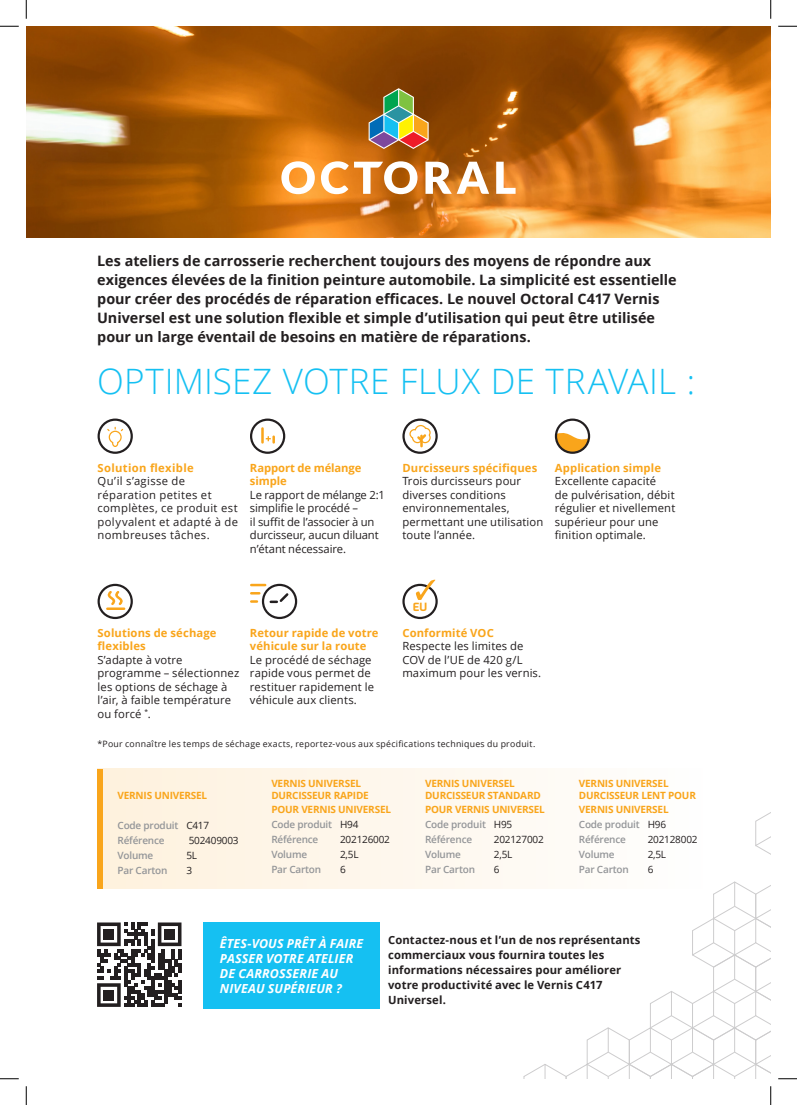
<style>
.page{position:relative;width:797px;height:1105px;background:#fff}
.page>*{position:absolute;margin:0;border:0;box-sizing:border-box;transform-origin:0 0}
.t1{font:300 35px "Open Sans";letter-spacing:.01em;color:#15c0f2}
.t2{font:700 14.38px/18.8px "Open Sans";color:#231f20}
.t3{font:italic 700 12.5px/15px "Open Sans";letter-spacing:.01em;color:#fff}
.t4{font:11.25px/13.5px "Open Sans";letter-spacing:.01em;color:#231f20}
.t5{font:700 11.25px/15px "Open Sans";letter-spacing:.01em;color:#231f20}
.t6{font:700 11.25px/13.5px "Open Sans";letter-spacing:.01em;color:#f9a51b}
.t7{font:11.25px/13.5px "Open Sans";letter-spacing:-.01em;color:#231f20}
.t8{font:11.25px/13.5px "Open Sans";letter-spacing:.03em;color:#231f20}
.t9{font:700 11.25px/13.5px "Open Sans";letter-spacing:-.01em;color:#f9a51b}
.t10{font:700 11.25px "Open Sans";letter-spacing:.03em;color:#f9a51b}
.t11{font:700 11.25px "Exo";color:#f9a51b}
.PLAT{font:700 10px/13.8px "Open Sans";letter-spacing:-.02em;color:#f9a51b}
.PLAT-2{font:600 10px "Open Sans";letter-spacing:-.02em;color:#939598}
.PLAT-3{font:10px "Open Sans";letter-spacing:-.02em;color:#231f20}
.t12{font:8.75px "Open Sans";letter-spacing:.03em;color:#231f20}
.s1{font-weight:400;color:#231f20}
</style>
<div class="page">
<svg style="left:97px;top:922px;width:84px;height:85px"></svg>
<div style="left:104px;top:929px;width:10px;height:10px;background:#231f20"></div>
<div style="left:165px;top:929px;width:10px;height:10px;background:#231f20"></div>
<div style="left:104px;top:990px;width:10px;height:10px;background:#231f20"></div>
<img style="left:26px;top:26px;width:744px;height:211px">
<div style="left:203px;top:922px;width:176px;height:86px;background:#15c0f2"></div>
<svg style="left:107px;top:427px;width:17px;height:20px"></svg>
<div style="left:98px;top:419px;width:35px;height:35px;border:2px solid #231f20;border-radius:50%"></div>
<div style="left:250px;top:419px;width:35px;height:35px;border:2px solid #231f20;border-radius:50%"></div>
<hr style="left:261px;top:428px;width:3px;height:14px;background:#f9a51b">
<svg style="left:266px;top:436px;width:9px;height:6px"></svg>
<svg style="left:556px;top:429px;width:33px;height:22px"></svg>
<div style="left:555px;top:419px;width:35px;height:35px;border:2px solid #231f20;border-radius:50%"></div>
<svg style="left:251px;top:584px;width:14px;height:2px"></svg>
<svg style="left:251px;top:592px;width:8px;height:2px"></svg>
<svg style="left:251px;top:600px;width:6px;height:3px"></svg>
<div style="left:262px;top:584px;width:35px;height:35px;border:2px solid #231f20;border-radius:50%"></div>
<svg style="left:271px;top:593px;width:18px;height:11px"></svg>
<div style="left:98px;top:584px;width:35px;height:35px;border:2px solid #231f20;border-radius:50%"></div>
<svg style="left:104px;top:589px;width:22px;height:16px"></svg>
<hr style="left:107px;top:607px;width:17px;height:3px;background:#f9a51b">
<div style="left:402px;top:584px;width:36px;height:35px;border:2px solid #231f20;border-radius:50%"></div>
<svg style="left:416px;top:580px;width:19px;height:20px"></svg>
<svg style="left:281px;top:161px;width:34px;height:33px"></svg>
<svg style="left:321px;top:161px;width:96px;height:33px"></svg>
<svg style="left:425px;top:162px;width:64px;height:32px"></svg>
<svg style="left:496px;top:162px;width:19px;height:32px"></svg>
<svg style="left:368px;top:88px;width:60px;height:61px;background:#8c8255"></svg>
<div style="left:97px;top:769px;width:608px;height:120px;background:linear-gradient(to right,#fef1dd,#fefefe)"></div>
<div style="left:97px;top:769px;width:5px;height:120px;background:#f9a51b"></div>
<svg style="left:755px;top:812px;width:15px;height:42px"></svg>
<svg style="left:523px;top:881px;width:247px;height:198px"></svg>
<div style="left:402px;top:419px;width:36px;height:35px;border:2px solid #231f20;border-radius:50%"></div>
<svg style="left:409px;top:424px;width:22px;height:22px"></svg>
<svg style="left:0;top:25px;width:19px;height:2px"></svg>
<svg style="left:778px;top:25px;width:19px;height:2px"></svg>
<svg style="left:0;top:1078px;width:19px;height:1px"></svg>
<svg style="left:778px;top:1078px;width:19px;height:1px"></svg>
<svg style="left:25px;top:0;width:2px;height:19px"></svg>
<svg style="left:25px;top:1086px;width:2px;height:19px"></svg>
<svg style="left:770px;top:0;width:1px;height:19px"></svg>
<svg style="left:770px;top:1086px;width:1px;height:19px"></svg>
<p class="t2" style="left:97px;top:252px;width:581px">Les ateliers de carrosserie recherchent toujours des moyens de répondre aux exigences élevées de la finition peinture automobile. La simplicité est essentielle pour créer des procédés de réparation efficaces. Le nouvel Octoral C417 Vernis Universel est une solution flexible et simple d’utilisation qui peut être utilisée pour un large éventail de besoins en matière de réparations.</p>
<p class="t1" style="left:97px;top:357px;width:599px">OPTIMISEZ VOTRE FLUX DE TRAVAIL :</p>
<p class="t10" style="left:98px;top:460px;width:98px">Solution flexible</p>
<p class="t8" style="left:98px;top:474px;width:142px">Qu’il s’agisse de réparation petites et complètes, ce produit est polyvalent et adapté à de nombreuses tâches.</p>
<p class="t9" style="left:250px;top:461px;width:113px">Rapport de mélange simple</p>
<p class="t7" style="left:250px;top:488px;width:136px">Le rapport de mélange 2:1 simplifie le procédé –<br>il suffit de l’associer à un durcisseur, aucun diluant n’étant nécessaire.</p>
<p class="t6" style="left:402px;top:461px;width:136px">Durcisseurs spécifiques</p>
<p class="t4" style="left:402px;top:474px;width:142px">Trois durcisseurs pour diverses conditions environnementales, permettant une utilisation toute l’année.</p>
<p class="t6" style="left:555px;top:461px;width:108px">Application simple</p>
<p class="t4" style="left:555px;top:474px;width:122px">Excellente capacité<br>de pulvérisation, débit régulier et nivellement supérieur pour une finition optimale.</p>
<p class="t6" style="left:98px;top:626px;width:120px">Solutions de séchage flexibles</p>
<p class="t4" style="left:98px;top:653px;width:143px">S’adapte à votre programme – sélectionnez les options de séchage à l’air, à faible température ou forcé <sup>*</sup>.</p>
<p class="t6" style="left:250px;top:626px;width:130px">Retour rapide de votre véhicule sur la route</p>
<p class="t4" style="left:250px;top:653px;width:126px">Le procédé de séchage rapide vous permet de restituer rapidement le véhicule aux clients.</p>
<p class="t11" style="left:413px;top:599px;width:16px">EU</p>
<p class="t6" style="left:402px;top:626px;width:93px">Conformité VOC</p>
<p class="t4" style="left:402px;top:639px;width:140px">Respecte les limites de<br>COV de l’UE de 420 g/L maximum pour les vernis.</p>
<p class="t12" style="left:98px;top:738px;width:439px">*Pour connaître les temps de séchage exacts, reportez-vous aux spécifications techniques du produit.</p>
<p class="PLAT" style="left:117px;top:788px;width:91px">VERNIS UNIVERSEL</p>
<p class="PLAT-2" style="left:117px;top:819px;width:93px">Code produit <span class="s1">C417</span></p>
<p class="PLAT-2" style="left:117px;top:834px;width:49px">Référence</p>
<p class="PLAT-3" style="left:189px;top:834px;width:51px">502409003</p>
<p class="PLAT-2" style="left:117px;top:849px;width:37px">Volume</p>
<p class="PLAT-3" style="left:186px;top:849px;width:12px">5L</p>
<p class="PLAT-2" style="left:117px;top:864px;width:51px">Par Carton</p>
<p class="PLAT-3" style="left:186px;top:864px;width:7px">3</p>
<p class="PLAT" style="left:271px;top:776px;width:91px">VERNIS UNIVERSEL</p>
<p class="PLAT" style="left:271px;top:788px;width:121px">DURCISSEUR RAPIDE<br>POUR VERNIS UNIVERSEL</p>
<p class="PLAT-2" style="left:271px;top:817px;width:89px">Code produit <span class="s1">H94</span></p>
<p class="PLAT-2" style="left:271px;top:832px;width:49px">Référence</p>
<p class="PLAT-3" style="left:340px;top:832px;width:51px">202126002</p>
<p class="PLAT-2" style="left:271px;top:847px;width:37px">Volume</p>
<p class="PLAT-3" style="left:340px;top:847px;width:20px">2,5L</p>
<p class="PLAT-2" style="left:271px;top:862px;width:51px">Par Carton</p>
<p class="PLAT-3" style="left:340px;top:862px;width:7px">6</p>
<p class="PLAT" style="left:425px;top:776px;width:91px">VERNIS UNIVERSEL</p>
<p class="PLAT" style="left:425px;top:788px;width:121px">DURCISSEUR STANDARD<br>POUR VERNIS UNIVERSEL</p>
<p class="PLAT-2" style="left:425px;top:817px;width:89px">Code produit <span class="s1">H95</span></p>
<p class="PLAT-2" style="left:425px;top:832px;width:49px">Référence</p>
<p class="PLAT-3" style="left:494px;top:832px;width:51px">202127002</p>
<p class="PLAT-2" style="left:425px;top:847px;width:37px">Volume</p>
<p class="PLAT-3" style="left:494px;top:847px;width:20px">2,5L</p>
<p class="PLAT-2" style="left:425px;top:862px;width:51px">Par Carton</p>
<p class="PLAT-3" style="left:494px;top:862px;width:7px">6</p>
<p class="PLAT" style="left:579px;top:776px;width:91px">VERNIS UNIVERSEL</p>
<p class="PLAT" style="left:579px;top:788px;width:118px">DURCISSEUR LENT POUR<br>VERNIS UNIVERSEL</p>
<p class="PLAT-2" style="left:579px;top:817px;width:89px">Code produit <span class="s1">H96</span></p>
<p class="PLAT-2" style="left:579px;top:832px;width:49px">Référence</p>
<p class="PLAT-3" style="left:647px;top:832px;width:51px">202128002</p>
<p class="PLAT-2" style="left:579px;top:847px;width:37px">Volume</p>
<p class="PLAT-3" style="left:647px;top:847px;width:20px">2,5L</p>
<p class="PLAT-2" style="left:579px;top:862px;width:51px">Par Carton</p>
<p class="PLAT-3" style="left:647px;top:862px;width:7px">6</p>
<p class="t3" style="left:220px;top:936px;width:145px">ÊTES-VOUS PRÊT À FAIRE<br>PASSER VOTRE ATELIER<br>DE CARROSSERIE AU<br>NIVEAU SUPÉRIEUR ?</p>
<p class="t5" style="left:388px;top:932px;width:254px">Contactez-nous et l’un de nos représentants commerciaux vous fournira toutes les informations nécessaires pour améliorer votre productivité avec le Vernis C417<br>Universel.</p>
</div>
